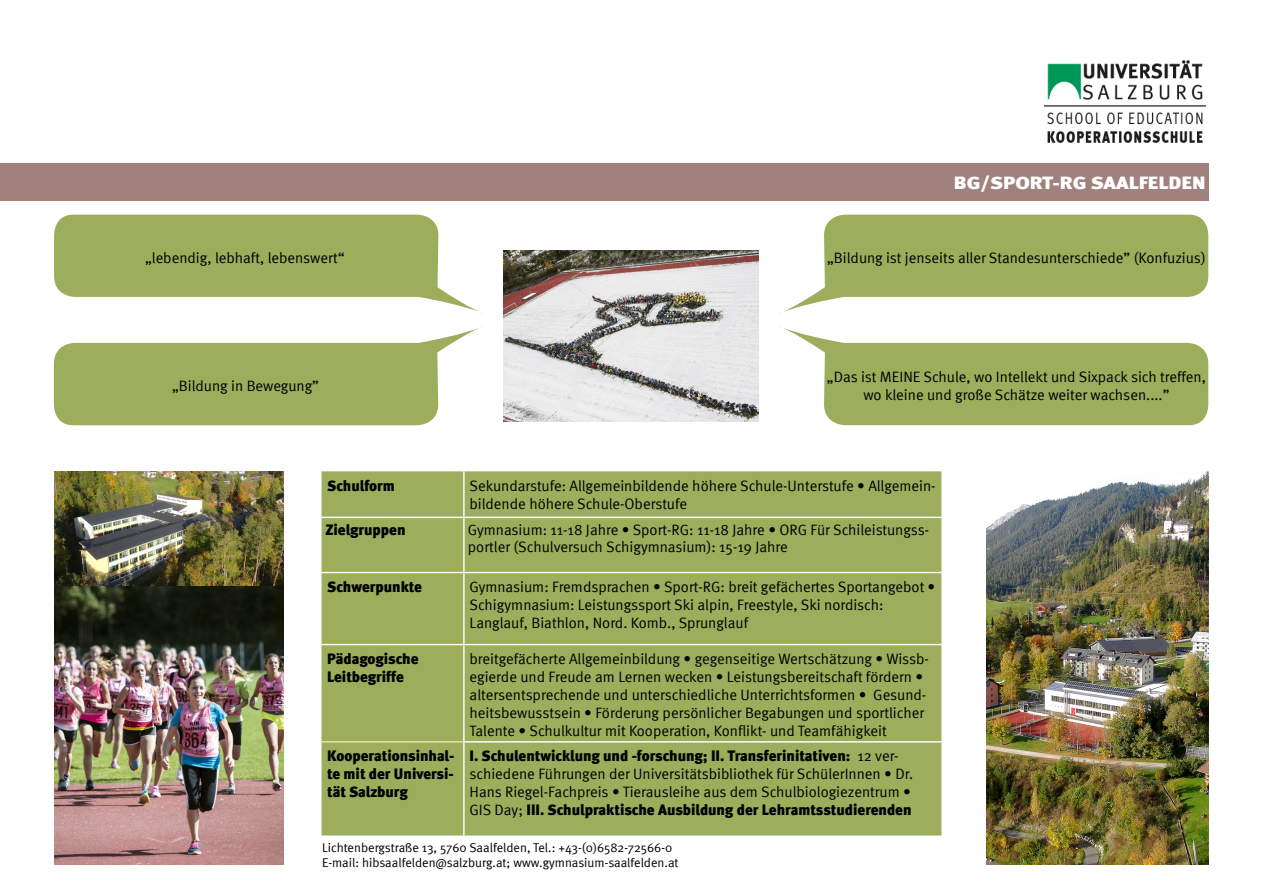
<style>
.page{position:relative;width:1263px;height:893px;background:#fff}
.page>*{position:absolute;margin:0;border:0;box-sizing:border-box;transform-origin:0 0}
.t1{font:900 17.7px "Meta";color:#fff;scale:1.2 1}
.Haupttext{font:15px/18px "Meta Normal";color:#000}
.t2{font:900 15px/18px "Meta";color:#000;text-align:justify}
.t3{font:12.75px "Meta Normal";color:#000}
.s1{font-family:"Meta";font-weight:900}
</style>
<div class="page">
<div style="left:0;top:164px;width:1209px;height:37px;background:#a1817c"></div>
<img style="left:505px;top:250px;width:252px;height:172px">
<svg style="left:54px;top:215px;width:451px;height:95px;fill:#9cae5c"></svg>
<svg style="left:53px;top:310px;width:452px;height:115px;fill:#9cae5c"></svg>
<svg style="left:757px;top:215px;width:452px;height:95px;fill:#9cae5c"></svg>
<svg style="left:757px;top:310px;width:452px;height:115px;fill:#9cae5c"></svg>
<img style="left:54px;top:471px;width:230px;height:393px">
<img style="left:986px;top:471px;width:223px;height:393px">
<img style="left:1044px;top:61px;width:161px;height:82px">
<div style="left:321px;top:471px;width:620px;height:364px;background:#9cae5c"></div>
<hr style="left:464px;top:517px;width:477px;height:1px;background:#fff">
<hr style="left:321px;top:572px;width:143px;height:1px;background:#fff">
<hr style="left:464px;top:572px;width:477px;height:1px;background:#fff">
<hr style="left:321px;top:644px;width:143px;height:1px;background:#fff">
<hr style="left:464px;top:644px;width:477px;height:1px;background:#fff">
<hr style="left:463px;top:741px;width:478px;height:1px;background:#fff">
<hr style="left:321px;top:517px;width:143px;height:1px;background:#fff">
<hr style="left:321px;top:741px;width:142px;height:1px;background:#f0e3b1">
<hr style="left:463px;top:471px;width:2px;height:46px;background:#fff">
<hr style="left:463px;top:518px;width:2px;height:54px;background:#fff">
<hr style="left:463px;top:573px;width:2px;height:71px;background:#fff">
<hr style="left:463px;top:645px;width:2px;height:96px;background:#fff">
<hr style="left:463px;top:742px;width:2px;height:93px;background:#fff">
<p class="Haupttext" style="left:145px;top:249px;width:201px">„lebendig, lebhaft, lebenswert“</p>
<p class="Haupttext" style="left:172px;top:377px;width:149px">„Bildung in Bewegung”</p>
<p class="t1" style="left:954px;top:172px;width:211px">BG/SPORT-RG SAALFELDEN</p>
<p class="Haupttext" style="left:827px;top:248px;width:380px">„Bildung ist jenseits aller Standesunterschiede” (Konfuzius)</p>
<p class="Haupttext" style="left:827px;top:368px;width:381px;text-align:center">„Das ist MEINE Schule, wo Intellekt und Sixpack sich treffen, wo kleine und große Schätze weiter wachsen....”</p>
<p class="t2" style="left:327px;top:477px;width:69px">Schulform</p>
<p class="Haupttext" style="left:469px;top:477px;width:467px">Sekundarstufe: Allgemeinbildende höhere Schule-Unterstufe • Allgemein&shy;bildende höhere Schule-Oberstufe</p>
<p class="t2" style="left:325px;top:521px;width:82px">Zielgruppen</p>
<p class="Haupttext" style="left:468px;top:521px;width:463px;line-height:17px">Gymnasium: 11-18 Jahre • Sport-RG: 11-18 Jahre • ORG Für Schileistungss&shy;portler (Schulversuch Schigymnasium): 15-19 Jahre</p>
<p class="t2" style="left:327px;top:578px;width:96px">Schwerpunkte</p>
<p class="Haupttext" style="left:469px;top:578px;width:467px">Gymnasium: Fremdsprachen • Sport-RG: breit gefächertes Sportangebot •</p>
<p class="Haupttext" style="left:469px;top:596px;width:415px">Schigymnasium: Leistungssport Ski alpin, Freestyle, Ski nordisch:<br>Langlauf, Biathlon, Nord. Komb., Sprunglauf</p>
<p class="t2" style="left:327px;top:650px;width:93px">Pädagogische</p>
<p class="t2" style="left:327px;top:668px;width:78px">Leitbegriffe</p>
<p class="Haupttext" style="left:469px;top:650px;width:461px">breitgefächerte Allgemeinbildung • gegenseitige Wertschätzung • Wissb&shy;egierde und Freude am Lernen wecken • Leistungsbereitschaft fördern • altersentsprechende und unterschiedliche Unterrichtsformen • Gesund&shy;heitsbewusstsein • Förderung persönlicher Begabungen und sportlicher Talente • Schulkultur mit Kooperation, Konflikt- und Teamfähigkeit</p>
<p class="t2" style="left:327px;top:747px;width:129px">Kooperationsinhal&shy;te mit der Universi&shy;tät Salzburg</p>
<p class="Haupttext" style="left:469px;top:747px;width:445px"><span class="s1">I. Schulentwicklung und -forschung; II. Transferinitativen:</span> 12 ver&shy;schiedene Führungen der Universitätsbibliothek für SchülerInnen • Dr.<br>Hans Riegel-Fachpreis • Tierausleihe aus dem Schulbiologiezentrum • GIS Day; <span class="s1">III. Schulpraktische Ausbildung der Lehramtsstudierenden</span></p>
<p class="t3" style="left:322px;top:840px;width:352px">Lichtenbergstraße 13, 5760 Saalfelden, Tel.: +43-(0)6582-72566-0</p>
<p class="t3" style="left:322px;top:855px;width:358px">E-mail: hibsaalfelden@salzburg.at; www.gymnasium-saalfelden.at</p>
</div>
